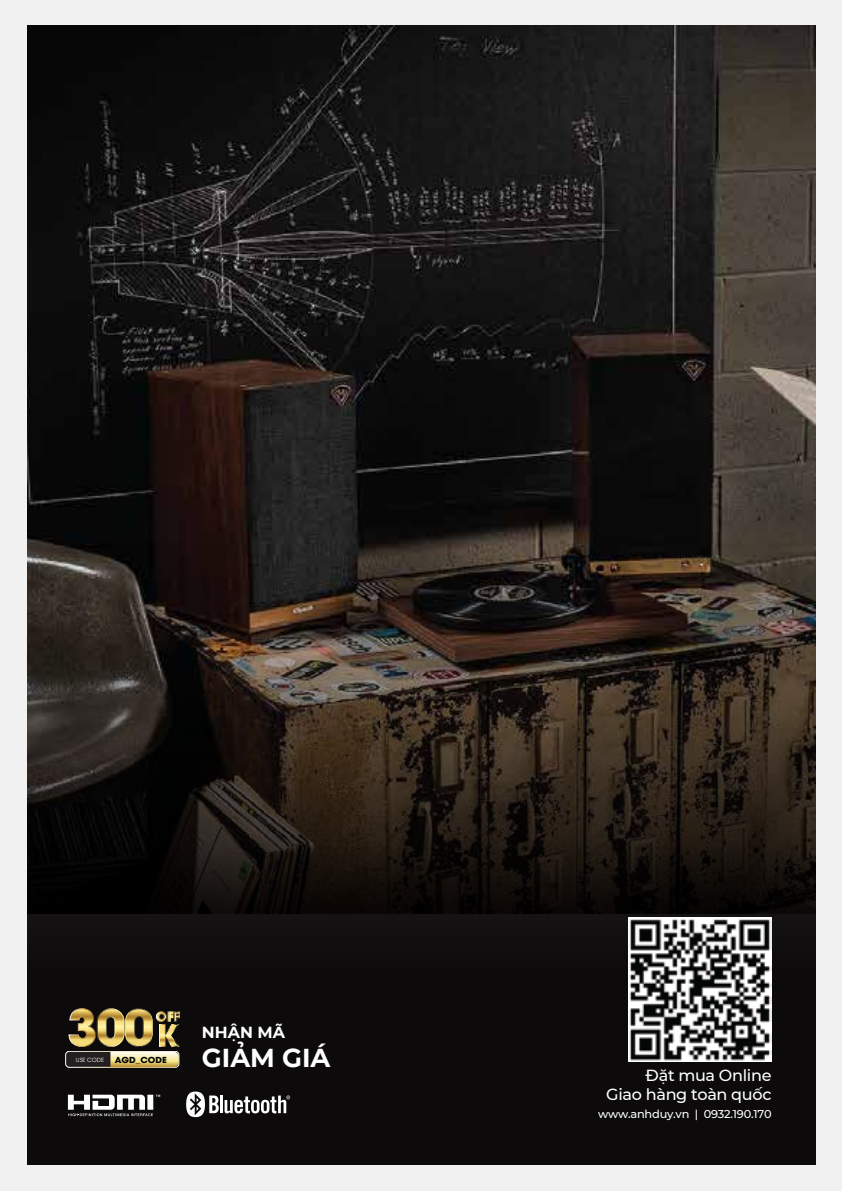
<style>
.page{position:relative;width:842px;height:1191px;background:#f1f1f2}
.page>*{position:absolute;margin:0;border:0;box-sizing:border-box;transform-origin:0 0}
.t1{font:700 25.8px "Montserrat";color:#fff}
.t2{font:500 16px/19.2px "Montserrat";letter-spacing:-.02em;color:#fff;text-align:right}
.t3{font:700 16px "Montserrat";color:#fff}
.t4{font:500 11.4px "Montserrat";letter-spacing:-.02em;color:#fff}
.t5{font:700 8.2px "UTM Avo";color:#010101;scale:1.09 1}
.t6{font:5.8px "UTM Avo";color:#fcfdfb}
</style>
<div class="page">
<img style="left:27px;top:26px;width:789px;height:516px">
<svg style="left:27px;top:542px;width:789px;height:303px;background:#2f261e"></svg>
<div style="left:27px;top:845px;width:789px;height:319px;background:#0c0a0b"></div>
<div style="left:66px;top:1051px;width:113px;height:16px;background:#231f20;border-radius:4px"></div>
<div style="left:66px;top:1051px;width:113px;height:16px;border:1px solid #fff;border-radius:4px"></div>
<svg style="left:69px;top:1008px;width:111px;height:59px"></svg>
<hr style="left:220px;top:1095px;width:3px;height:18px;background:#fff">
<svg style="left:225px;top:1095px;width:65px;height:18px"></svg>
<svg style="left:186px;top:1091px;width:33px;height:26px"></svg>
<svg style="left:68px;top:1094px;width:92px;height:22px"></svg>
<img style="left:628px;top:917px;width:143px;height:144px">
<p class="t6" style="left:76px;top:1055px;width:30px">USE CODE</p>
<p class="t5" style="left:115px;top:1052px;width:49px">AGD_CODE</p>
<p class="t3" style="left:202px;top:1021px;width:85px">NHẬN MÃ</p>
<h1 class="t1" style="left:202px;top:1039px;width:130px">GIẢM GIÁ</h1>
<p class="t2" style="left:606px;top:1065px;width:167px">Đặt mua Online<br>Giao hàng toàn quốc</p>
<p class="t4" style="left:598px;top:1106px;width:175px">www.anhduy.vn | 0932.190.170</p>
</div>
